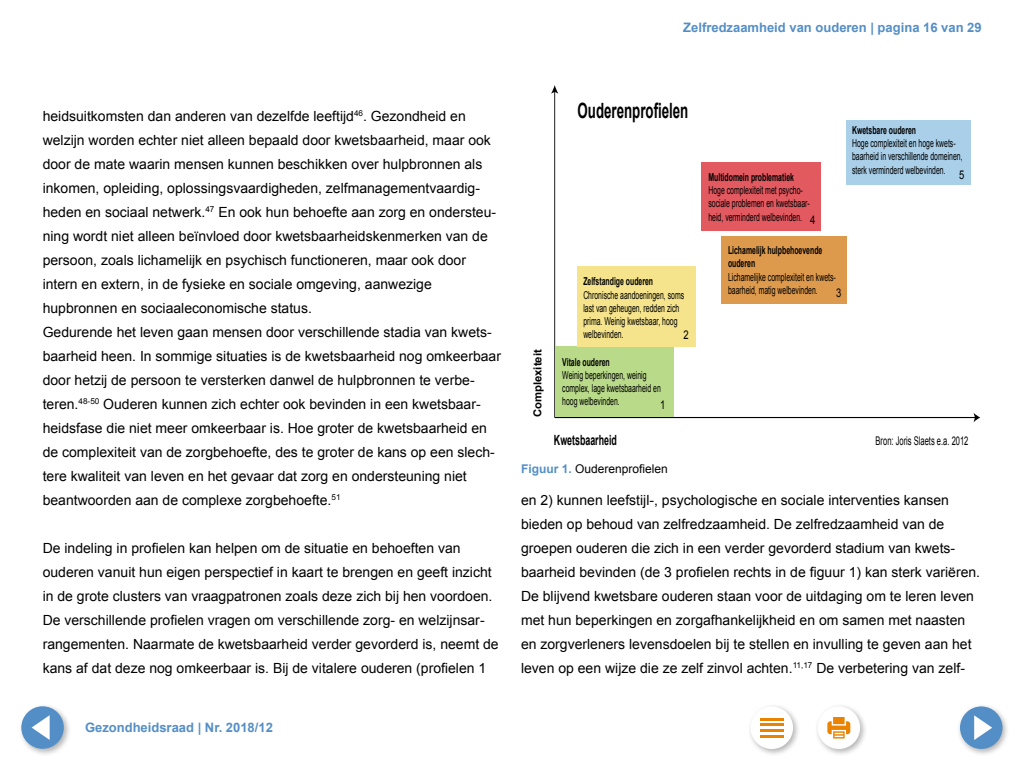
<style>
.page{position:relative;width:1024px;height:768px;background:#fff}
.page>*{position:absolute;margin:0;border:0;box-sizing:border-box;transform-origin:0 0}
.t1{font:700 21.1px "Arial";color:#000;scale:.63 1}
.t2{font:700 14.1px "Arial";color:#000;scale:.63 1}
.t3{font:14px/24px "Arial";color:#000}
.t4{font:700 13px "Arial";color:#548ec6}
.t5{font:12.1px "Arial";color:#000;scale:.78 1}
.t6{font:12px "Arial";color:#000;scale:.63 1}
.t7{font:12px "Arial";color:#000}
.t8{font:11px/13.1px "Arial";color:#000;scale:.63 1}
.t9{font:700 11px/13.1px "Arial";color:#000;scale:.63 1}
.t10{font:700 11px "Arial";color:#000}
.s1{font-weight:700;color:#548ec6}
</style>
<div class="page">
<hr style="left:554px;top:91px;width:1px;height:327px;background:#000">
<svg style="left:551px;top:85px;width:7px;height:9px"></svg>
<hr style="left:555px;top:417px;width:421px;height:1px;background:#000">
<svg style="left:974px;top:413px;width:6px;height:9px"></svg>
<div style="left:555px;top:347px;width:119px;height:70px;background:#b9da89"></div>
<div style="left:721px;top:236px;width:126px;height:67px;background:#de9a4c"></div>
<div style="left:701px;top:163px;width:120px;height:68px;background:#e35960"></div>
<div style="left:846px;top:120px;width:125px;height:64px;background:#a9cfe9"></div>
<div style="left:578px;top:268px;width:118px;height:79px;background:#f5e48b"></div>
<div style="left:814px;top:703px;width:53px;height:53px;background:#000;opacity:.3"></div>
<div style="left:818px;top:707px;width:42px;height:42px;background:#fff;border-radius:50%"></div>
<svg style="left:827px;top:717px;width:23px;height:22px"></svg>
<div style="left:747px;top:703px;width:53px;height:53px;background:#000;opacity:.3"></div>
<div style="left:751px;top:707px;width:42px;height:42px;background:#fff;border-radius:50%"></div>
<hr style="left:760px;top:718px;width:24px;height:2px;background:#e98300">
<hr style="left:760px;top:724px;width:24px;height:2px;background:#e98300">
<hr style="left:760px;top:730px;width:24px;height:2px;background:#e98300">
<hr style="left:760px;top:735px;width:24px;height:2px;background:#e98300">
<div style="left:18px;top:703px;width:53px;height:53px;background:#000;opacity:.3"></div>
<div style="left:21px;top:706px;width:43px;height:43px;background:#548ec6;border-radius:50%"></div>
<svg style="left:32px;top:715px;width:18px;height:25px"></svg>
<div style="left:957px;top:703px;width:53px;height:53px;background:#000;opacity:.3"></div>
<div style="left:960px;top:706px;width:43px;height:43px;background:#548ec6;border-radius:50%"></div>
<svg style="left:974px;top:715px;width:18px;height:25px"></svg>
<p class="t4" style="left:683px;top:19px;width:300px">Zelfredzaamheid van ouderen | pagina 16 van 29</p>
<p class="t3" style="left:43px;top:104px;width:460px">heidsuitkomsten dan anderen van dezelfde leeftijd<sup>46</sup>. Gezondheid en welzijn worden echter niet alleen bepaald door kwetsbaarheid, maar ook door de mate waarin mensen kunnen beschikken over hulpbronnen als inkomen, opleiding, oplossingsvaardigheden, zelfmanagementvaardig&shy;heden en sociaal netwerk.<sup>47</sup> En ook hun behoefte aan zorg en ondersteu&shy;ning wordt niet alleen beïnvloed door kwetsbaarheidskenmerken van de persoon, zoals lichamelijk en psychisch functioneren, maar ook door intern en extern, in de fysieke en sociale omgeving, aanwezige hupbronnen en sociaaleconomische status.<br>Gedurende het leven gaan mensen door verschillende stadia van kwets&shy;baarheid heen. In sommige situaties is de kwetsbaarheid nog omkeerbaar door hetzij de persoon te versterken danwel de hulpbronnen te verbe&shy;teren.<sup>48-50</sup> Ouderen kunnen zich echter ook bevinden in een kwetsbaar&shy;heidsfase die niet meer omkeerbaar is. Hoe groter de kwetsbaarheid en de complexiteit van de zorgbehoefte, des te groter de kans op een slech&shy;tere kwaliteit van leven en het gevaar dat zorg en ondersteuning niet beantwoorden aan de complexe zorgbehoefte.<sup>51</sup></p>
<p class="t3" style="left:43px;top:536px;width:457px">De indeling in profielen kan helpen om de situatie en behoeften van ouderen vanuit hun eigen perspectief in kaart te brengen en geeft inzicht in de grote clusters van vraagpatronen zoals deze zich bij hen voordoen.<br>De verschillende profielen vragen om verschillende zorg- en welzijnsar&shy;rangementen. Naarmate de kwetsbaarheid verder gevorderd is, neemt de kans af dat deze nog omkeerbaar is. Bij de vitalere ouderen (profielen 1</p>
<p class="t4" style="left:85px;top:719px;width:189px">Gezondheidsraad | Nr. 2018/12</p>
<h1 class="t1" style="left:578px;top:97px;width:177px">Ouderenprofielen</h1>
<p class="t9" style="left:583px;top:275px;width:112px">Zelfstandige ouderen</p>
<p class="t8" style="left:583px;top:288px;width:162px">Chronische aandoeningen, soms last van geheugen, redden zich prima. Weinig kwetsbaar, hoog welbevinden.</p>
<p class="t5" style="left:684px;top:327px;width:8px">2</p>
<p class="t10" style="left:530px;top:417px;width:69px;rotate:-90deg">Complexiteit</p>
<p class="t9" style="left:562px;top:356px;width:77px">Vitale ouderen</p>
<p class="t8" style="left:562px;top:369px;width:158px">Weinig beperkingen, weinig complex, lage kwetsbaarheid en hoog welbevinden.</p>
<p class="t5" style="left:660px;top:397px;width:8px">1</p>
<p class="t9" style="left:708px;top:171px;width:137px">Multidomein problematiek</p>
<p class="t8" style="left:708px;top:184px;width:162px">Hoge complexiteit met psycho&shy;sociale problemen en kwetsbaar&shy;heid, verminderd welbevinden.</p>
<p class="t5" style="left:810px;top:212px;width:8px">4</p>
<p class="t9" style="left:728px;top:244px;width:151px">Lichamelijk hulpbehoevende ouderen</p>
<p class="t8" style="left:728px;top:270px;width:173px">Lichamelijke complexiteit en kwets&shy;baarheid, matig welbevinden.</p>
<p class="t5" style="left:836px;top:285px;width:8px">3</p>
<p class="t9" style="left:852px;top:124px;width:103px">Kwetsbare ouderen</p>
<p class="t8" style="left:852px;top:137px;width:177px">Hoge complexiteit en hoge kwets&shy;baarheid in verschillende domeinen, sterk verminderd welbevinden.</p>
<p class="t5" style="left:959px;top:167px;width:8px">5</p>
<p class="t2" style="left:554px;top:430px;width:102px">Kwetsbaarheid</p>
<p class="t6" style="left:876px;top:433px;width:149px">Bron: Joris Slaets e.a. 2012</p>
<p class="t7" style="left:521px;top:461px;width:148px"><span class="s1">Figuur 1.</span> Ouderenprofielen</p>
<p class="t3" style="left:521px;top:488px;width:461px">en 2) kunnen leefstijl-, psychologische en sociale interventies kansen bieden op behoud van zelfredzaamheid. De zelfredzaamheid van de groepen ouderen die zich in een verder gevorderd stadium van kwets&shy;baarheid bevinden (de 3 profielen rechts in de figuur 1) kan sterk variëren.<br>De blijvend kwetsbare ouderen staan voor de uitdaging om te leren leven met hun beperkingen en zorgafhankelijkheid en om samen met naasten en zorgverleners levensdoelen bij te stellen en invulling te geven aan het leven op een wijze die ze zelf zinvol achten.<sup>11,17</sup> De verbetering van zelf-</p>
</div>
